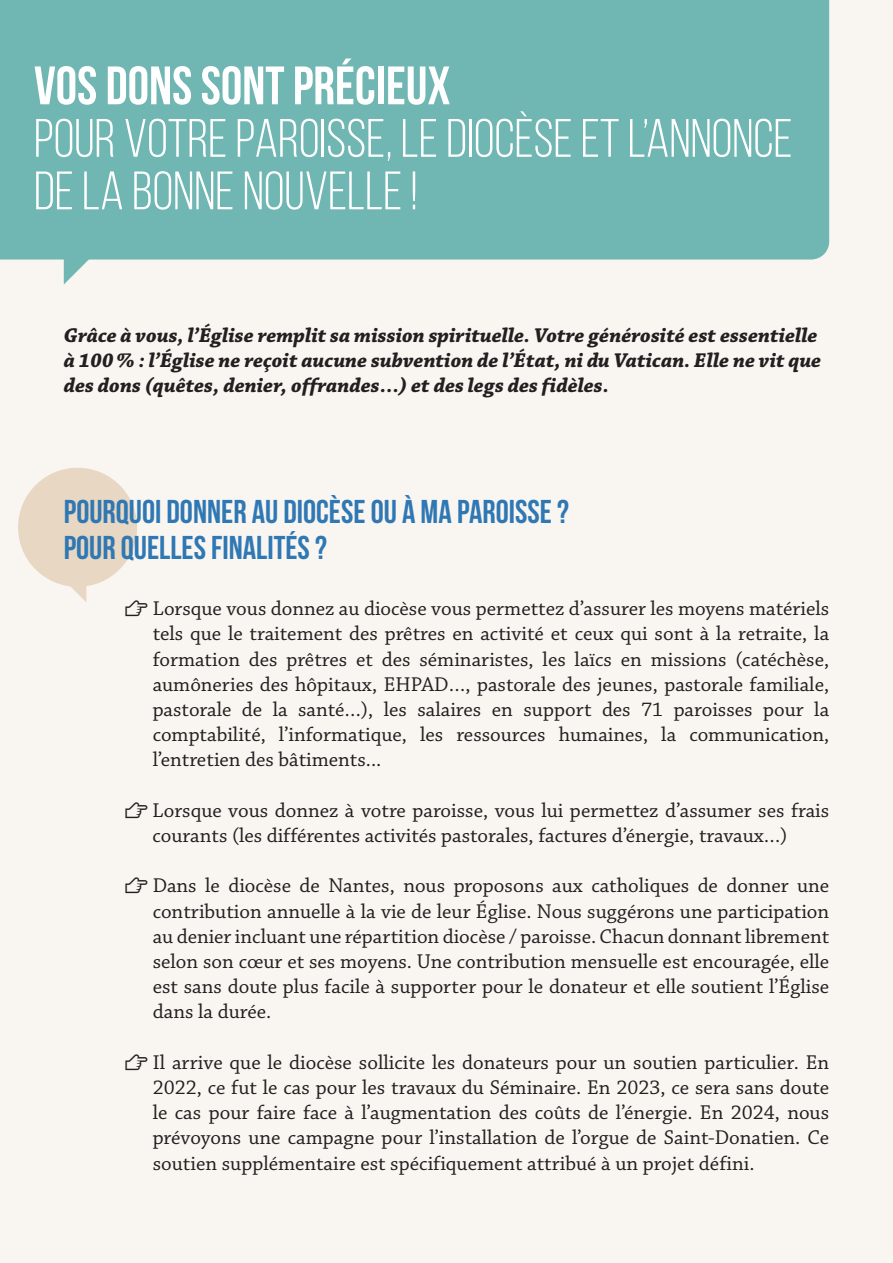
<style>
.page{position:relative;width:893px;height:1263px;background:#f9f6f2}
.page>*{position:absolute;margin:0;border:0;box-sizing:border-box;transform-origin:0 0}
.t1{font:54px/52.5px "Bebas Neue";color:#fff}
.t2{font:700 54px "Bebas Neue";color:#fff}
.t3{font:700 33px "Bebas Neue";color:#3078b3}
.t4{font:21px/25.2px "Chaparral Pro";color:#231f20;text-align:justify}
.t5{font:italic 700 21px/25.2px "Chaparral Pro";color:#231f20}
</style>
<div class="page">
<div style="left:0;top:0;width:829px;height:259px;background:#70b6b3"></div>
<svg style="left:64px;top:246px;width:39px;height:38px"></svg>
<div style="left:18px;top:468px;width:119px;height:119px;background:#e8d7c2;border-radius:50%"></div>
<svg style="left:55px;top:582px;width:31px;height:20px"></svg>
<p class="t2" style="left:34px;top:56px;width:418px">VOS DONS SONT PRÉCIEUX</p>
<p class="t1" style="left:34px;top:112px;width:760px">POUR VOTRE PAROISSE, LE DIOCÈSE ET L’ANNONCE<br>DE LA BONNE NOUVELLE !</p>
<p class="t5" style="left:64px;top:323px;width:759px">Grâce à vous, l’Église remplit sa mission spirituelle. Votre générosité est essentielle à 100% : l’Église ne reçoit aucune subvention de l’État, ni du Vatican. Elle ne vit que des dons (quêtes, denier, offrandes…) et des legs des fidèles.</p>
<p class="t3" style="left:64px;top:494px;width:507px">POURQUOI DONNER AU DIOCÈSE OU À MA PAROISSE ?</p>
<p class="t3" style="left:64px;top:530px;width:265px">POUR QUELLES FINALITÉS ?</p>
<p class="t4" style="left:153px;top:597px;width:678px">Lorsque vous donnez au diocèse vous permettez d’assurer les moyens matériels tels que le traitement des prêtres en activité et ceux qui sont à la retraite, la formation des prêtres et des séminaristes, les laïcs en missions (catéchèse, aumôneries des hôpitaux, EHPAD…, pastorale des jeunes, pastorale familiale, pastorale de la santé…), les salaires en support des 71 paroisses pour la comptabilité, l’informatique, les ressources humaines, la communication, l’entretien des bâtiments...</p>
<p class="t4" style="left:153px;top:798px;width:678px">Lorsque vous donnez à votre paroisse, vous lui permettez d’assumer ses frais courants (les différentes activités pastorales, factures d’énergie, travaux…)</p>
<p class="t4" style="left:153px;top:874px;width:678px">Dans le diocèse de Nantes, nous proposons aux catholiques de donner une contribution annuelle à la vie de leur Église. Nous suggérons une participation au denier incluant une répartition diocèse / paroisse. Chacun donnant librement selon son cœur et ses moyens. Une contribution mensuelle est encouragée, elle est sans doute plus facile à supporter pour le donateur et elle soutient l’Église dans la durée.</p>
<p class="t4" style="left:153px;top:1050px;width:678px">Il arrive que le diocèse sollicite les donateurs pour un soutien particulier. En 2022, ce fut le cas pour les travaux du Séminaire. En 2023, ce sera sans doute le cas pour faire face à l’augmentation des coûts de l’énergie. En 2024, nous prévoyons une campagne pour l’installation de l’orgue de Saint-Donatien. Ce soutien supplémentaire est spécifiquement attribué à un projet défini.</p>
</div>
